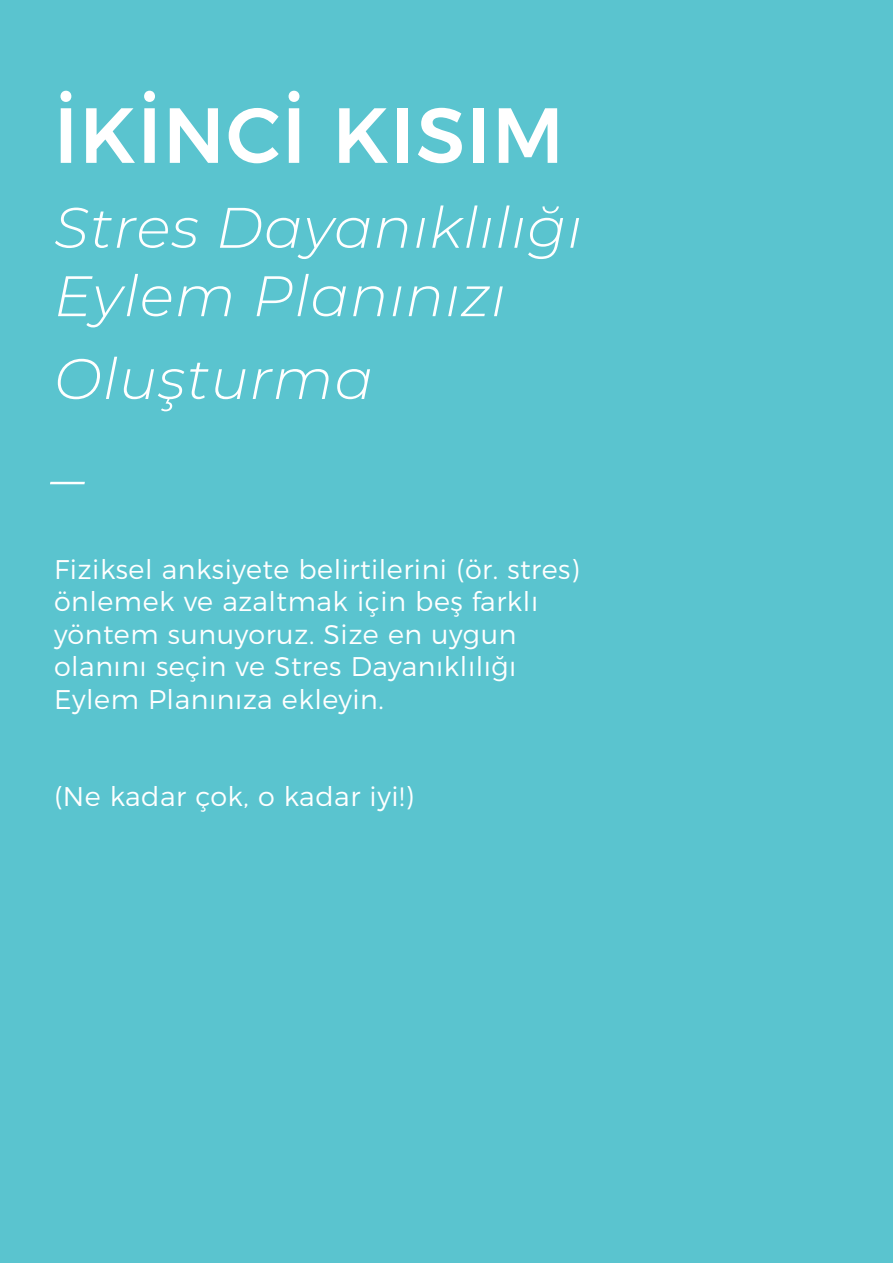
<style>
.page{position:relative;width:893px;height:1263px;background:#5ac4cf}
.page>*{position:absolute;margin:0;border:0;box-sizing:border-box;transform-origin:0 0}
.t1{font:500 78px "Montserrat";letter-spacing:.02em;color:#fff}
.t2{font:italic 300 69px "Montserrat";color:#fff}
.t3{font:italic 300 57px "Montserrat";letter-spacing:.02em;color:#fff}
.t4{font:300 27px "Montserrat";letter-spacing:.02em;color:#fff}
</style>
<div class="page">
<p class="t1" style="left:54px;top:72px;width:511px">İKİNCİ KISIM</p>
<p class="t3" style="left:54px;top:189px;width:530px">Stres Dayanıklılığı</p>
<p class="t3" style="left:54px;top:257px;width:453px">Eylem Planınızı</p>
<p class="t3" style="left:54px;top:340px;width:321px">Oluşturma</p>
<p class="t2" style="left:54px;top:410px;width:36px">_</p>
<p class="t4" style="left:54px;top:548px;width:527px">Fiziksel anksiyete belirtilerini (ör. stres)</p>
<p class="t4" style="left:54px;top:581px;width:486px">önlemek ve azaltmak için beş farklı</p>
<p class="t4" style="left:54px;top:613px;width:464px">yöntem sunuyoruz. Size en uygun</p>
<p class="t4" style="left:54px;top:645px;width:464px">olanını seçin ve Stres Dayanıklılığı</p>
<p class="t4" style="left:54px;top:678px;width:331px">Eylem Planınıza ekleyin.</p>
<p class="t4" style="left:54px;top:775px;width:361px">(Ne kadar çok, o kadar iyi!)</p>
</div>
